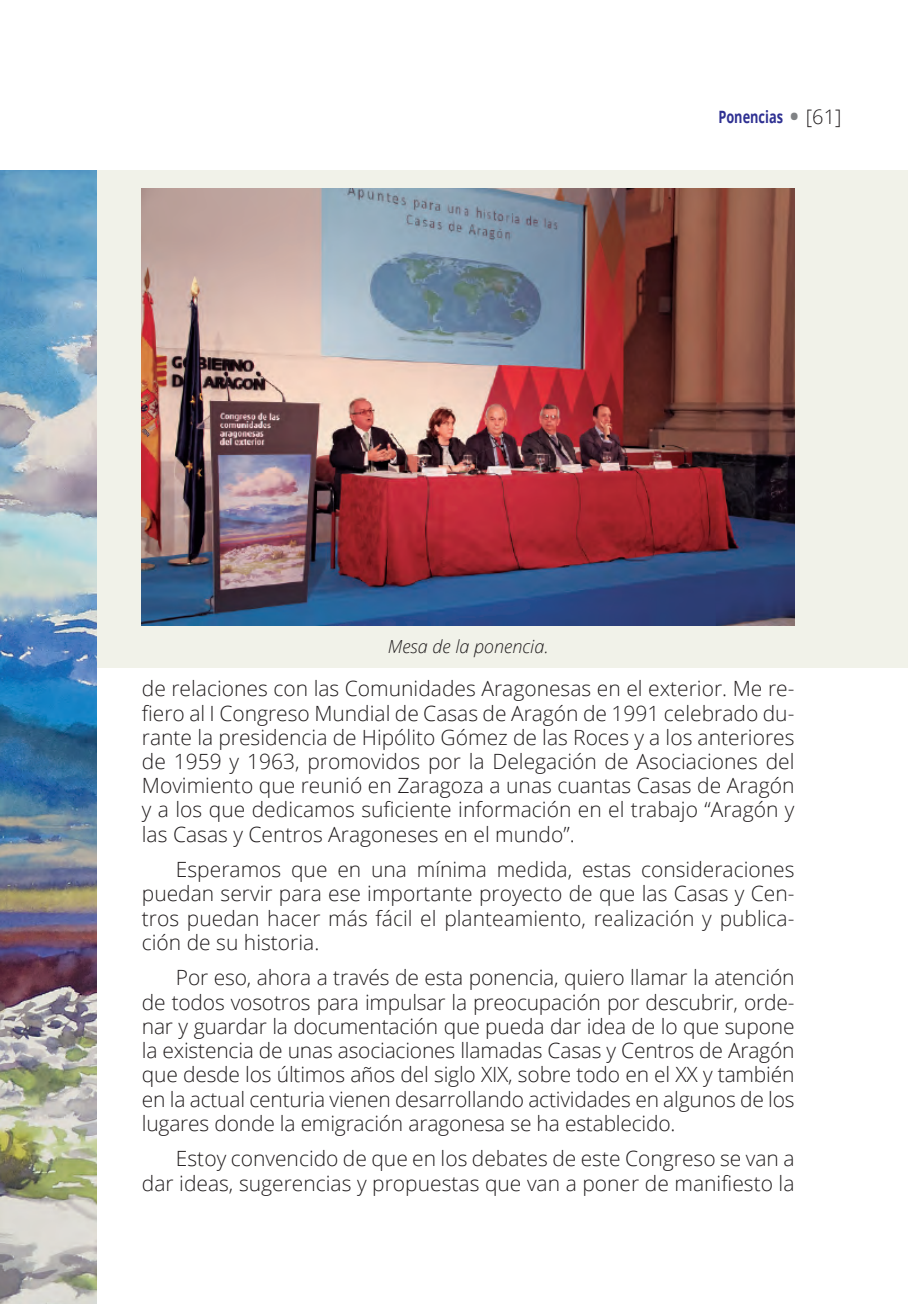
<style>
.page{position:relative;width:908px;height:1304px;background:#fff}
.page>*{position:absolute;margin:0;border:0;box-sizing:border-box;transform-origin:0 0}
.t1{font:300 21px/24.2px "Open Sans";color:#231f20;text-align:justify}
.t2{font:italic 300 18px "Open Sans";color:#231f20}
.t3{font:700 17px "Open Sans";color:#2e3092;scale:.75 1}
.s1{font-size:24px;color:#808285}
.s2{font-weight:300;font-size:20px;color:#231f20}
</style>
<div class="page">
<img style="left:1px;top:170px;width:95px;height:1134px">
<div style="left:96px;top:170px;width:811px;height:498px;background:#f1f2e9"></div>
<img style="left:0;top:170px;width:1px;height:1134px">
<img style="left:142px;top:189px;width:652px;height:436px">
<p class="t3" style="left:718px;top:105px;width:165px">Ponencias <span class="s1">•</span> <span class="s2">[61]</span></p>
<p class="t2" style="left:387px;top:634px;width:162px">Mesa de la ponencia.</p>
<p class="t1" style="left:142px;top:676px;width:654px">de relaciones con las Comunidades Aragonesas en el exterior. Me re&shy;fiero al I Congreso Mundial de Casas de Aragón de 1991 celebrado du&shy;rante la presidencia de Hipólito Gómez de las Roces y a los anteriores de 1959 y 1963, promovidos por la Delegación de Asociaciones del Movimiento que reunió en Zaragoza a unas cuantas Casas de Aragón y a los que dedicamos suficiente información en el trabajo “Aragón y las Casas y Centros Aragoneses en el mundo”.</p>
<p class="t1" style="left:142px;top:857px;width:654px;text-indent:34px">Esperamos que en una mínima medida, estas consideraciones puedan servir para ese importante proyecto de que las Casas y Cen&shy;tros puedan hacer más fácil el planteamiento, realización y publica&shy;ción de su historia.</p>
<p class="t1" style="left:142px;top:965px;width:654px;text-indent:34px">Por eso, ahora a través de esta ponencia, quiero llamar la atención de todos vosotros para impulsar la preocupación por descubrir, orde&shy;nar y guardar la documentación que pueda dar idea de lo que supone la existencia de unas asociaciones llamadas Casas y Centros de Aragón que desde los últimos años del siglo XIX, sobre todo en el XX y también en la actual centuria vienen desarrollando actividades en algunos de los lugares donde la emigración aragonesa se ha establecido.</p>
<p class="t1" style="left:142px;top:1146px;width:654px;text-align:right">Estoy convencido de que en los debates de este Congreso se van a dar ideas, sugerencias y propuestas que van a poner de manifiesto la</p>
</div>
